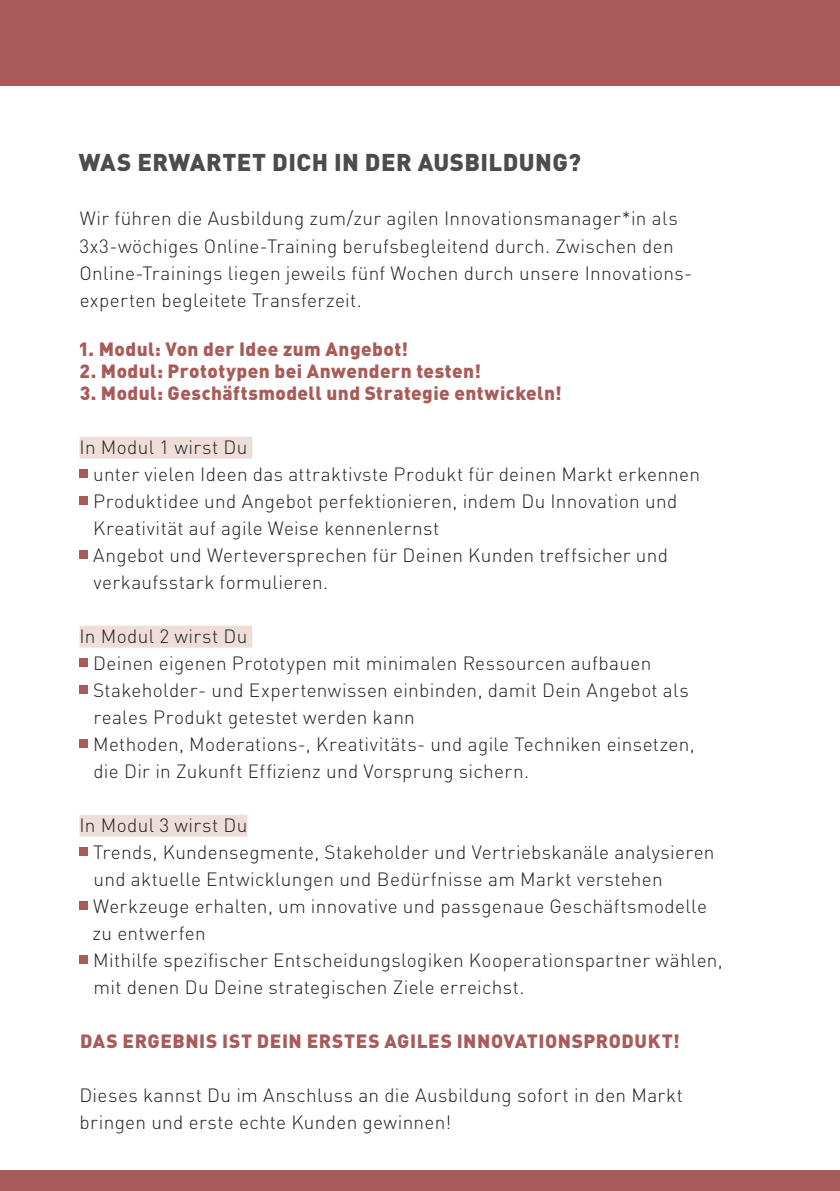
<style>
.page{position:relative;width:840px;height:1191px;background:#fff}
.page>*{position:absolute;margin:0;border:0;box-sizing:border-box;transform-origin:0 0}
.t1{font:900 24px "DINOT";letter-spacing:.02em;color:#4b4c4d}
.t2{font:300 19px/27px "DINOT";letter-spacing:.015em;color:#231f20}
.t3{font:900 19px "DINOT";letter-spacing:.025em;color:#a95b59}
</style>
<div class="page">
<div style="left:79px;top:436px;width:173px;height:22px;background:#eededa"></div>
<div style="left:79px;top:625px;width:173px;height:22px;background:#eededa"></div>
<div style="left:79px;top:814px;width:168px;height:22px;background:#eededa"></div>
<div style="left:79px;top:469px;width:9px;height:8px;background:#a95b59"></div>
<div style="left:79px;top:496px;width:9px;height:8px;background:#a95b59"></div>
<div style="left:79px;top:550px;width:9px;height:8px;background:#a95b59"></div>
<div style="left:79px;top:658px;width:9px;height:8px;background:#a95b59"></div>
<div style="left:79px;top:685px;width:9px;height:8px;background:#a95b59"></div>
<div style="left:79px;top:739px;width:9px;height:8px;background:#a95b59"></div>
<div style="left:79px;top:847px;width:9px;height:8px;background:#a95b59"></div>
<div style="left:79px;top:901px;width:9px;height:8px;background:#a95b59"></div>
<div style="left:79px;top:955px;width:9px;height:8px;background:#a95b59"></div>
<div style="left:0;top:0;width:839px;height:86px;background:#a95b59"></div>
<div style="left:0;top:1170px;width:839px;height:21px;background:#a95b59"></div>
<p class="t1" style="left:79px;top:147px;width:503px">WAS ERWARTET DICH IN DER AUSBILDUNG?</p>
<p class="t2" style="left:79px;top:205px;width:614px">Wir führen die Ausbildung zum/zur agilen Innovationsmanager*in als 3x3-wöchiges Online-Training berufsbegleitend durch. Zwischen den Online-Trainings liegen jeweils fünf Wochen durch unsere Innovations&shy;experten begleitete Transferzeit.</p>
<p class="t3" style="left:78px;top:336px;width:331px">1. Modul: Von der Idee zum Angebot!</p>
<p class="t3" style="left:79px;top:358px;width:403px">2. Modul: Prototypen bei Anwendern testen!</p>
<p class="t3" style="left:80px;top:380px;width:483px">3. Modul: Geschäftsmodell und Strategie entwickeln!</p>
<p class="t2" style="left:93px;top:433px;width:608px;text-indent:-14px">In Modul 1 wirst Du<br>unter vielen Ideen das attraktivste Produkt für deinen Markt erkennen Produktidee und Angebot perfektionieren, indem Du Innovation und Kreativität auf agile Weise kennenlernst<br>Angebot und Werteversprechen für Deinen Kunden treffsicher und verkaufsstark formulieren.</p>
<p class="t2" style="left:93px;top:622px;width:602px;text-indent:-14px">In Modul 2 wirst Du<br>Deinen eigenen Prototypen mit minimalen Ressourcen aufbauen Stakeholder- und Expertenwissen einbinden, damit Dein Angebot als reales Produkt getestet werden kann<br>Methoden, Moderations-, Kreativitäts- und agile Techniken einsetzen, die Dir in Zukunft Effizienz und Vorsprung sichern.</p>
<p class="t2" style="left:92px;top:811px;width:631px;text-indent:-13px">In Modul 3 wirst Du<br>Trends, Kundensegmente, Stakeholder und Vertriebskanäle analysieren und aktuelle Entwicklungen und Bedürfnisse am Markt verstehen Werkzeuge erhalten, um innovative und passgenaue Geschäftsmodelle zu entwerfen<br>Mithilfe spezifischer Entscheidungslogiken Kooperationspartner wählen, mit denen Du Deine strategischen Ziele erreichst.</p>
<p class="t3" style="left:80px;top:1028px;width:601px">DAS ERGEBNIS IST DEIN ERSTES AGILES INNOVATIONSPRODUKT!</p>
<p class="t2" style="left:79px;top:1081px;width:604px">Dieses kannst Du im Anschluss an die Ausbildung sofort in den Markt bringen und erste echte Kunden gewinnen!</p>
</div>
